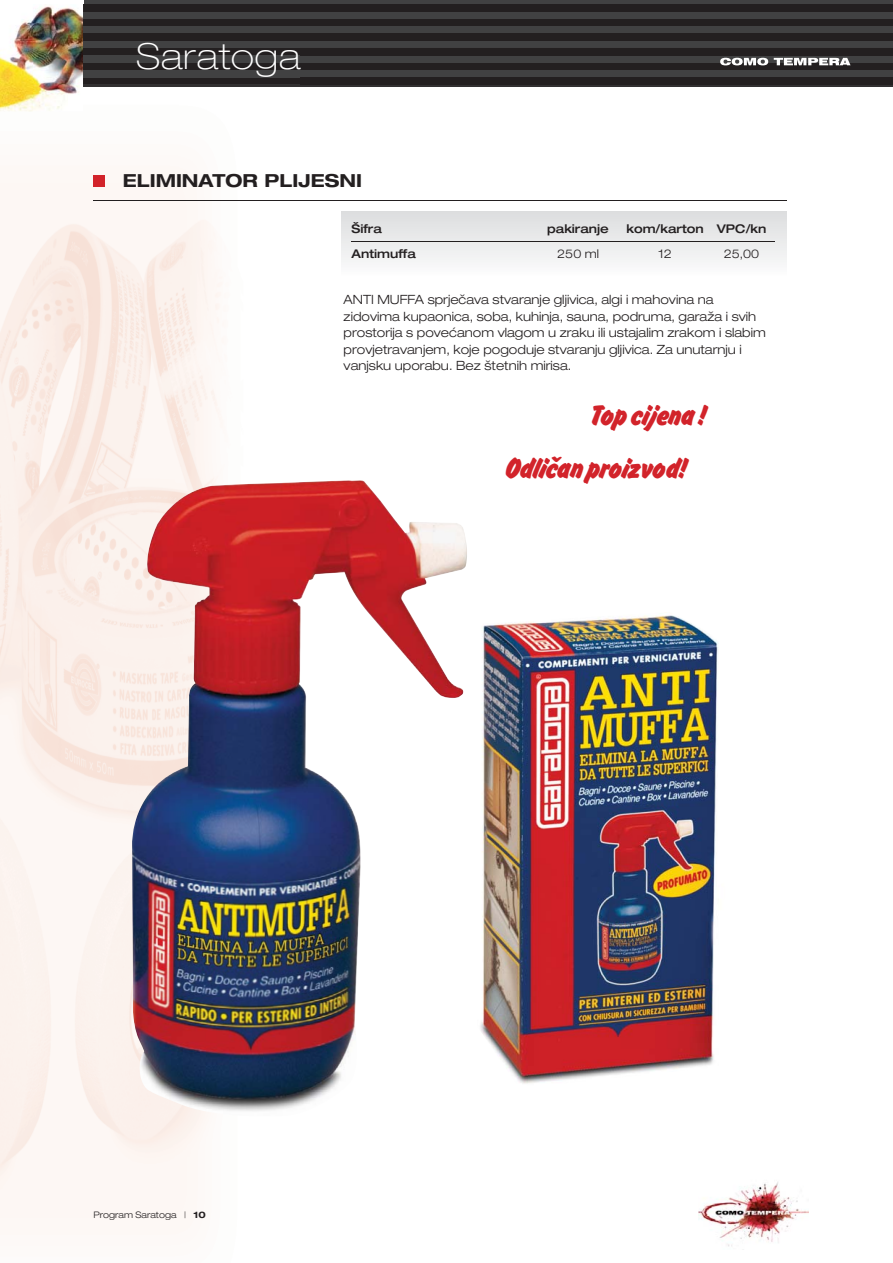
<style>
.page{position:relative;width:893px;height:1263px;background:#fff}
.page>*{position:absolute;margin:0;border:0;box-sizing:border-box;transform-origin:0 0}
.t1{font:100 expanded 36px "Helvetica Neue LT Pro";letter-spacing:.025em;color:#fff}
.t2{font:700 30px "Flash";color:#d2232a}
.t3{font:700 expanded 18px "Helvetica Neue LT Pro";color:#231f20}
.t4{font:300 expanded 12.75px/16.5px "Helvetica Neue LT Pro";color:#231f20}
.t5{font:500 expanded 12px "Helvetica Neue LT Pro";color:#231f20}
.t6{font:300 expanded 12px "Helvetica Neue LT Pro";color:#231f20}
.t7{font:300 expanded 9px "Helvetica Neue LT Pro";color:#231f20}
.s1{font-weight:700}
</style>
<div class="page">
<img style="left:0;top:111px;width:222px;height:1107px">
<div style="left:0;top:0;width:893px;height:87px;background:#231f20"></div>
<div style="left:83px;top:12px;width:810px;height:7px;background:#414142"></div>
<div style="left:83px;top:26px;width:810px;height:7px;background:#414142"></div>
<div style="left:83px;top:41px;width:810px;height:7px;background:#414142"></div>
<img style="left:83px;top:44px;width:216px;height:4px">
<div style="left:299px;top:56px;width:594px;height:7px;background:#414142"></div>
<div style="left:83px;top:56px;width:216px;height:7px;background:#414142"></div>
<div style="left:299px;top:70px;width:594px;height:7px;background:#414142"></div>
<div style="left:83px;top:70px;width:216px;height:7px;background:#414142"></div>
<img style="left:83px;top:85px;width:216px;height:2px">
<hr style="left:299px;top:85px;width:594px;height:2px;background:#323031">
<svg style="left:774px;top:58px;width:76px;height:7px"></svg>
<svg style="left:720px;top:58px;width:48px;height:7px"></svg>
<img style="left:699px;top:1182px;width:110px;height:65px">
<img style="left:0;top:0;width:83px;height:111px">
<hr style="left:83px;top:0;width:810px;height:4px;background:#414142">
<div style="left:94px;top:176px;width:11px;height:11px;background:#d2232a"></div>
<hr style="left:94px;top:200px;width:693px;height:1px;background:#231f20">
<div style="left:342px;top:212px;width:445px;height:64px;background:linear-gradient(to bottom,#dcdddf,#fcfcfc)"></div>
<hr style="left:351px;top:241px;width:424px;height:1px;background:#231f20">
<img style="left:131px;top:480px;width:336px;height:638px">
<img style="left:480px;top:615px;width:238px;height:469px">
<h1 class="t1" style="left:136px;top:43px;width:166px">Saratoga</h1>
<h3 class="t3" style="left:123px;top:174px;width:241px">ELIMINATOR PLIJESNI</h3>
<p class="t5" style="left:351px;top:224px;width:32px">Šifra</p>
<p class="t5" style="left:547px;top:224px;width:63px">pakiranje</p>
<p class="t5" style="left:626px;top:224px;width:141px">kom/karton VPC/kn</p>
<p class="t5" style="left:351px;top:249px;width:66px">Antimuffa</p>
<p class="t6" style="left:557px;top:249px;width:43px">250 ml</p>
<p class="t6" style="left:658px;top:249px;width:15px">12</p>
<p class="t6" style="left:724px;top:249px;width:37px">25,00</p>
<p class="t4" style="left:344px;top:293px;width:424px">ANTI MUFFA sprječava stvaranje gljivica, algi i mahovina na zidovima kupaonica, soba, kuhinja, sauna, podruma, garaža i svih prostorija s povećanom vlagom u zraku ili ustajalim zrakom i slabim provjetravanjem, koje pogoduje stvaranju gljivica. Za unutarnju i vanjsku uporabu. Bez štetnih mirisa.</p>
<h2 class="t2" style="left:587px;top:403px;width:117px">Top cijena !</h2>
<p class="t7" style="left:94px;top:1211px;width:114px">Program Saratoga | <span class="s1">10</span></p>
<h2 class="t2" style="left:502px;top:456px;width:182px">Odličan proizvod!</h2>
</div>
